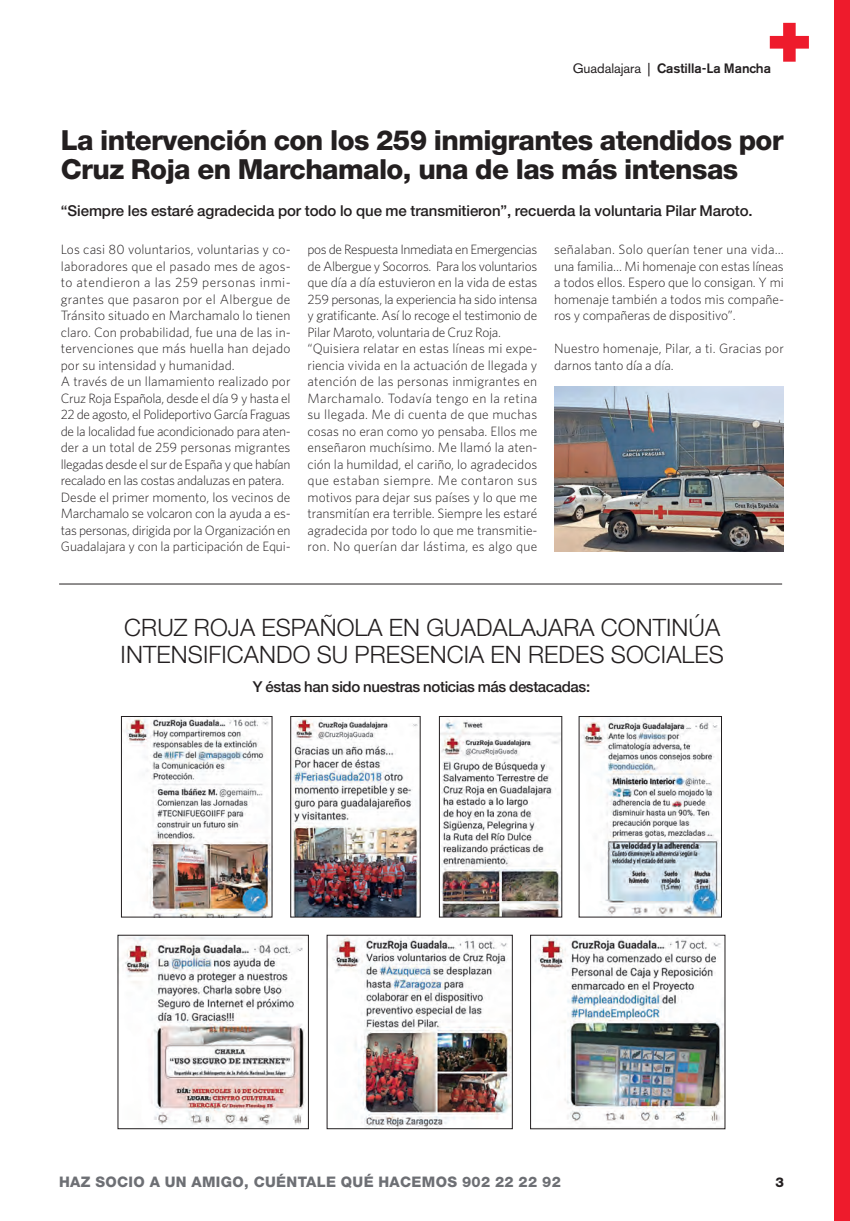
<style>
.page{position:relative;width:850px;height:1221px;background:#fff}
.page>*{position:absolute;margin:0;border:0;box-sizing:border-box;transform-origin:0 0}
.t1{font:800 27.75px/29.2px "Helvetica Neue";letter-spacing:-.02em;color:#231f20}
.t2{font:300 24px/27px "Helvetica Neue";letter-spacing:.005em;color:#231f20}
.t3{font:500 15px "Helvetica Neue";letter-spacing:-.005em;color:#231f20}
.t4{font:500 15px "Helvetica Neue";letter-spacing:-.025em;color:#231f20}
.t5{font:800 14.55px "Helvetica Neue";letter-spacing:.025em;color:#6d6f74}
.t6{font:300 13.5px/16.5px "Whitney";color:#231f20}
.t7{font:500 13.5px "Akzidenz Grotesk BE";letter-spacing:-.005em;color:#231f20}
.t8{font:800 13.5px "Helvetica Neue";color:#231f20}
.s1{font-weight:400}
</style>
<div class="page">
<div style="left:834px;top:0;width:16px;height:1221px;background:#ee1b2c"></div>
<svg style="left:770px;top:23px;width:39px;height:39px"></svg>
<hr style="left:59px;top:584px;width:723px;height:1px;background:#231f20">
<img style="left:554px;top:386px;width:230px;height:165px">
<img style="left:122px;top:937px;width:183px;height:190px">
<div style="left:118px;top:935px;width:191px;height:194px;border:1px solid #231f20"></div>
<img style="left:332px;top:937px;width:178px;height:190px">
<div style="left:327px;top:935px;width:185px;height:194px;border:1px solid #231f20"></div>
<img style="left:535px;top:937px;width:188px;height:190px">
<div style="left:530px;top:935px;width:195px;height:194px;border:1px solid #231f20"></div>
<img style="left:125px;top:718px;width:145px;height:197px">
<div style="left:121px;top:716px;width:151px;height:201px;border:1px solid #231f20"></div>
<img style="left:292px;top:718px;width:126px;height:197px">
<div style="left:290px;top:716px;width:130px;height:201px;border:1px solid #231f20"></div>
<img style="left:441px;top:719px;width:119px;height:196px">
<div style="left:439px;top:716px;width:123px;height:201px;border:1px solid #231f20"></div>
<img style="left:581px;top:718px;width:139px;height:197px">
<div style="left:579px;top:716px;width:143px;height:201px;border:1px solid #231f20"></div>
<p class="t7" style="left:573px;top:63px;width:200px"><span class="s1">Guadalajara |</span> Castilla-La Mancha</p>
<h1 class="t1" style="left:61px;top:128px;width:724px">La intervención con los 259 inmigrantes atendidos por<br>Cruz Roja en Marchamalo, una de las más intensas</h1>
<p class="t3" style="left:61px;top:206px;width:693px">“Siempre les estaré agradecida por todo lo que me transmitieron”, recuerda la voluntaria Pilar Maroto.</p>
<p class="t6" style="left:61px;top:242px;width:231px">Los casi 80 voluntarios, voluntarias y co&shy;laboradores que el pasado mes de agos&shy;to atendieron a las 259 personas inmi&shy;grantes que pasaron por el Albergue de Tránsito situado en Marchamalo lo tienen claro. Con probabilidad, fue una de las in&shy;tervenciones que más huella han dejado por su intensidad y humanidad.<br>A través de un llamamiento realizado por Cruz Roja Española, desde el día 9 y hasta el 22 de agosto, el Polideportivo García Fraguas de la localidad fue acondicionado para aten&shy;der a un total de 259 personas migrantes llegadas desde el sur de España y que habían recalado en las costas andaluzas en patera.<br>Desde el primer momento, los vecinos de Marchamalo se volcaron con la ayuda a es&shy;tas personas, dirigida por la Organización en Guadalajara y con la participación de Equi-</p>
<p class="t6" style="left:307px;top:242px;width:231px">pos de Respuesta Inmediata en Emergencias de Albergue y Socorros. Para los voluntarios que día a día estuvieron en la vida de estas 259 personas, la experiencia ha sido intensa y gratificante. Así lo recoge el testimonio de Pilar Maroto, voluntaria de Cruz Roja. “Quisiera relatar en estas líneas mi expe&shy;riencia vivida en la actuación de llegada y atención de las personas inmigrantes en Marchamalo. Todavía tengo en la retina su llegada. Me di cuenta de que muchas cosas no eran como yo pensaba. Ellos me enseñaron muchísimo. Me llamó la aten&shy;ción la humildad, el cariño, lo agradecidos que estaban siempre. Me contaron sus motivos para dejar sus países y lo que me transmitían era terrible. Siempre les estaré agradecida por todo lo que me transmitie&shy;ron. No querían dar lástima, es algo que</p>
<p class="t6" style="left:554px;top:242px;width:231px;text-align:justify">señalaban. Solo querían tener una vida… una familia… Mi homenaje con estas líneas a todos ellos. Espero que lo consigan. Y mi homenaje también a todos mis compañe&shy;ros y compañeras de dispositivo”.</p>
<p class="t6" style="left:554px;top:341px;width:231px">Nuestro homenaje, Pilar, a ti. Gracias por darnos tanto día a día.</p>
<h2 class="t2" style="left:121px;top:616px;width:605px">CRUZ ROJA ESPAÑOLA EN GUADALAJARA CONTINÚA<br>INTENSIFICANDO SU PRESENCIA EN REDES SOCIALES</h2>
<p class="t4" style="left:253px;top:681px;width:339px">Y éstas han sido nuestras noticias más destacadas:</p>
<p class="t5" style="left:59px;top:1176px;width:503px">HAZ SOCIO A UN AMIGO, CUÉNTALE QUÉ HACEMOS 902 22 22 92</p>
<p class="t8" style="left:775px;top:1178px;width:10px">3</p>
</div>
